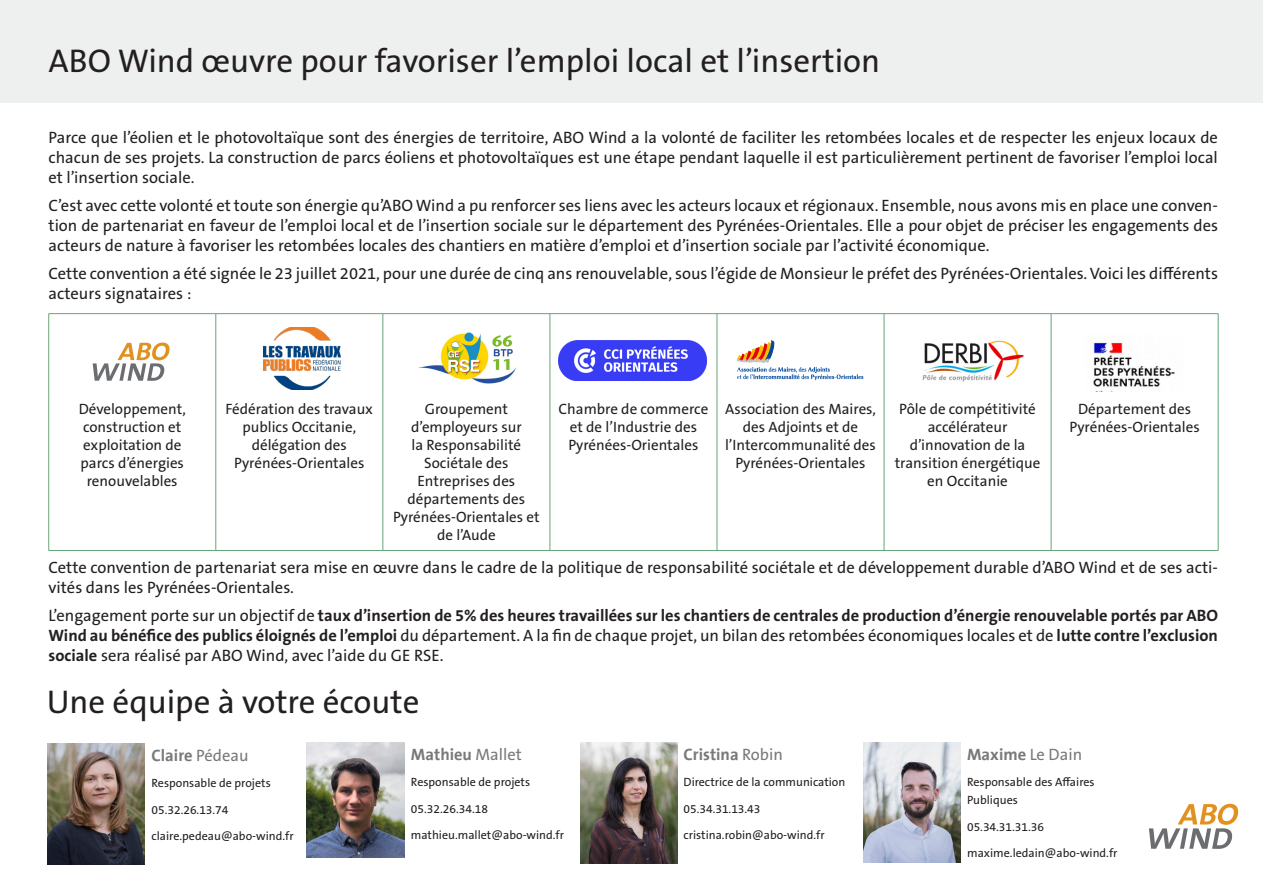
<style>
.page{position:relative;width:1263px;height:893px;background:#fff}
.page>*{position:absolute;margin:0;border:0;box-sizing:border-box;transform-origin:0 0}
.t1{font:33px "The Sans B W5 Plain";color:#231f20}
.t2{font:16.5px/19.8px "The Sans B W5 Plain";color:#231f20;text-align:justify}
.t3{font:700 16.5px/19.8px "The Sans B W7";color:#231f20;text-align:justify}
.t4{font:700 16.5px "The Sans";color:#797979}
.t5{font:15px/18px "The Sans B W5 Plain";color:#231f20;text-align:center}
.t6{font:12px/18px "The Sans B W5 Plain";color:#231f20}
.s1{font-family:"The Sans B W5 Plain";font-weight:400}
</style>
<div class="page">
<div style="left:0;top:0;width:1263px;height:103px;background:#eef0f0"></div>
<hr style="left:49px;top:313px;width:167px;height:1px;background:#64a676">
<hr style="left:48px;top:314px;width:1px;height:83px;background:#64a676">
<hr style="left:216px;top:313px;width:167px;height:1px;background:#64a676">
<hr style="left:216px;top:314px;width:1px;height:83px;background:#64a676">
<hr style="left:383px;top:313px;width:167px;height:1px;background:#64a676">
<hr style="left:383px;top:314px;width:1px;height:83px;background:#64a676">
<hr style="left:550px;top:313px;width:167px;height:1px;background:#64a676">
<hr style="left:550px;top:314px;width:1px;height:83px;background:#64a676">
<hr style="left:717px;top:313px;width:167px;height:1px;background:#64a676">
<hr style="left:717px;top:314px;width:1px;height:83px;background:#64a676">
<hr style="left:884px;top:313px;width:167px;height:1px;background:#64a676">
<hr style="left:884px;top:314px;width:1px;height:83px;background:#64a676">
<hr style="left:1051px;top:313px;width:167px;height:1px;background:#64a676">
<hr style="left:1051px;top:314px;width:1px;height:83px;background:#64a676">
<hr style="left:1218px;top:314px;width:1px;height:83px;background:#64a676">
<hr style="left:48px;top:397px;width:1px;height:153px;background:#64a676">
<hr style="left:216px;top:397px;width:1px;height:153px;background:#64a676">
<hr style="left:383px;top:397px;width:1px;height:153px;background:#64a676">
<hr style="left:550px;top:397px;width:1px;height:153px;background:#64a676">
<hr style="left:717px;top:397px;width:1px;height:153px;background:#64a676">
<hr style="left:884px;top:397px;width:1px;height:153px;background:#64a676">
<hr style="left:1051px;top:397px;width:1px;height:153px;background:#64a676">
<hr style="left:1218px;top:397px;width:1px;height:153px;background:#64a676">
<hr style="left:49px;top:550px;width:167px;height:1px;background:#64a676">
<hr style="left:216px;top:550px;width:167px;height:1px;background:#64a676">
<hr style="left:383px;top:550px;width:167px;height:1px;background:#64a676">
<hr style="left:550px;top:550px;width:167px;height:1px;background:#64a676">
<hr style="left:717px;top:550px;width:167px;height:1px;background:#64a676">
<hr style="left:884px;top:550px;width:167px;height:1px;background:#64a676">
<hr style="left:1051px;top:550px;width:167px;height:1px;background:#64a676">
<svg style="left:93px;top:343px;width:77px;height:38px"></svg>
<img style="left:264px;top:327px;width:76px;height:62px">
<img style="left:418px;top:332px;width:98px;height:52px">
<img style="left:558px;top:341px;width:148px;height:39px">
<img style="left:737px;top:340px;width:126px;height:41px">
<img style="left:922px;top:340px;width:101px;height:42px">
<img style="left:1089px;top:339px;width:86px;height:52px">
<img style="left:48px;top:744px;width:97px;height:120px">
<img style="left:863px;top:742px;width:97px;height:120px">
<img style="left:580px;top:742px;width:97px;height:121px">
<img style="left:307px;top:742px;width:97px;height:116px">
<svg style="left:1149px;top:804px;width:89px;height:45px"></svg>
<p class="t1" style="left:49px;top:40px;width:833px">ABO Wind œuvre pour favoriser l’emploi local et l’insertion</p>
<p class="t2" style="left:49px;top:128px;width:1171px">Parce que l’éolien et le photovoltaïque sont des énergies de territoire, ABO Wind a la volonté de faciliter les retombées locales et de respecter les enjeux locaux de chacun de ses projets. La construction de parcs éoliens et photovoltaïques est une étape pendant laquelle il est particulièrement pertinent de favoriser l’emploi local et l’insertion sociale.</p>
<p class="t2" style="left:49px;top:196px;width:1171px">C’est avec cette volonté et toute son énergie qu’ABO Wind a pu renforcer ses liens avec les acteurs locaux et régionaux. Ensemble, nous avons mis en place une conven&shy;tion de partenariat en faveur de l’emploi local et de l’insertion sociale sur le département des Pyrénées-Orientales. Elle a pour objet de préciser les engagements des acteurs de nature à favoriser les retombées locales des chantiers en matière d’emploi et d’insertion sociale par l’activité économique.</p>
<p class="t2" style="left:49px;top:264px;width:1171px">Cette convention a été signée le 23 juillet 2021, pour une durée de cinq ans renouvelable, sous l’égide de Monsieur le préfet des Pyrénées-Orientales. Voici les différents acteurs signataires :</p>
<p class="t5" style="left:79px;top:400px;width:109px">Développement, construction et exploitation de parcs d’énergies renouvelables</p>
<p class="t5" style="left:226px;top:400px;width:149px">Fédération des travaux publics Occitanie, délégation des<br>Pyrénées-Orientales</p>
<p class="t5" style="left:393px;top:400px;width:148px">Groupement d’employeurs sur<br>la Responsabilité<br>Sociétale des<br>Entreprises des départements des<br>Pyrénées-Orientales et de l’Aude</p>
<p class="t5" style="left:558px;top:400px;width:151px">Chambre de commerce et de l’Industrie des<br>Pyrénées-Orientales</p>
<p class="t5" style="left:725px;top:400px;width:152px">Association des Maires, des Adjoints et de l’Intercommunalité des<br>Pyrénées-Orientales</p>
<p class="t5" style="left:895px;top:400px;width:147px">Pôle de compétitivité accélérateur d’innovation de la transition énergétique en Occitanie</p>
<p class="t5" style="left:1069px;top:400px;width:132px">Département des<br>Pyrénées-Orientales</p>
<p class="t2" style="left:49px;top:558px;width:1171px">Cette convention de partenariat sera mise en œuvre dans le cadre de la politique de responsabilité sociétale et de développement durable d’ABO Wind et de ses acti&shy;vités dans les Pyrénées-Orientales.</p>
<p class="t3" style="left:49px;top:606px;width:1171px"><span class="s1">L’engagement porte sur un objectif de</span> taux d’insertion de 5% des heures travaillées sur les chantiers de centrales de production d’énergie renouvelable portés par ABO Wind au bénéfice des publics éloignés de l’emploi <span class="s1">du département. A la fin de chaque projet, un bilan des retombées économiques locales et de</span> lutte contre l’exclusion sociale <span class="s1">sera réalisé par ABO Wind, avec l’aide du GE RSE.</span></p>
<p class="t1" style="left:47px;top:681px;width:374px">Une équipe à votre écoute</p>
<p class="t4" style="left:411px;top:740px;width:113px">Mathieu <span class="s1">Mallet</span></p>
<p class="t6" style="left:411px;top:773px;width:121px">Responsable de projets</p>
<p class="t6" style="left:411px;top:800px;width:78px">05.32.26.34.18</p>
<p class="t6" style="left:411px;top:826px;width:155px">mathieu.mallet@abo-wind.fr</p>
<p class="t4" style="left:152px;top:741px;width:99px">Claire <span class="s1">Pédeau</span></p>
<p class="t6" style="left:152px;top:774px;width:121px">Responsable de projets</p>
<p class="t6" style="left:152px;top:801px;width:78px">05.32.26.13.74</p>
<p class="t6" style="left:152px;top:827px;width:144px">claire.pedeau@abo-wind.fr</p>
<p class="t4" style="left:683px;top:740px;width:101px">Cristina <span class="s1">Robin</span></p>
<p class="t6" style="left:683px;top:773px;width:163px">Directrice de la communication</p>
<p class="t6" style="left:683px;top:799px;width:78px">05.34.31.13.43</p>
<p class="t6" style="left:683px;top:826px;width:143px">cristina.robin@abo-wind.fr</p>
<p class="t4" style="left:967px;top:740px;width:117px">Maxime <span class="s1">Le Dain</span></p>
<p class="t6" style="left:967px;top:773px;width:129px">Responsable des Affaires<br>Publiques</p>
<p class="t6" style="left:967px;top:818px;width:78px">05.34.31.31.36</p>
<p class="t6" style="left:967px;top:844px;width:152px">maxime.ledain@abo-wind.fr</p>
</div>
